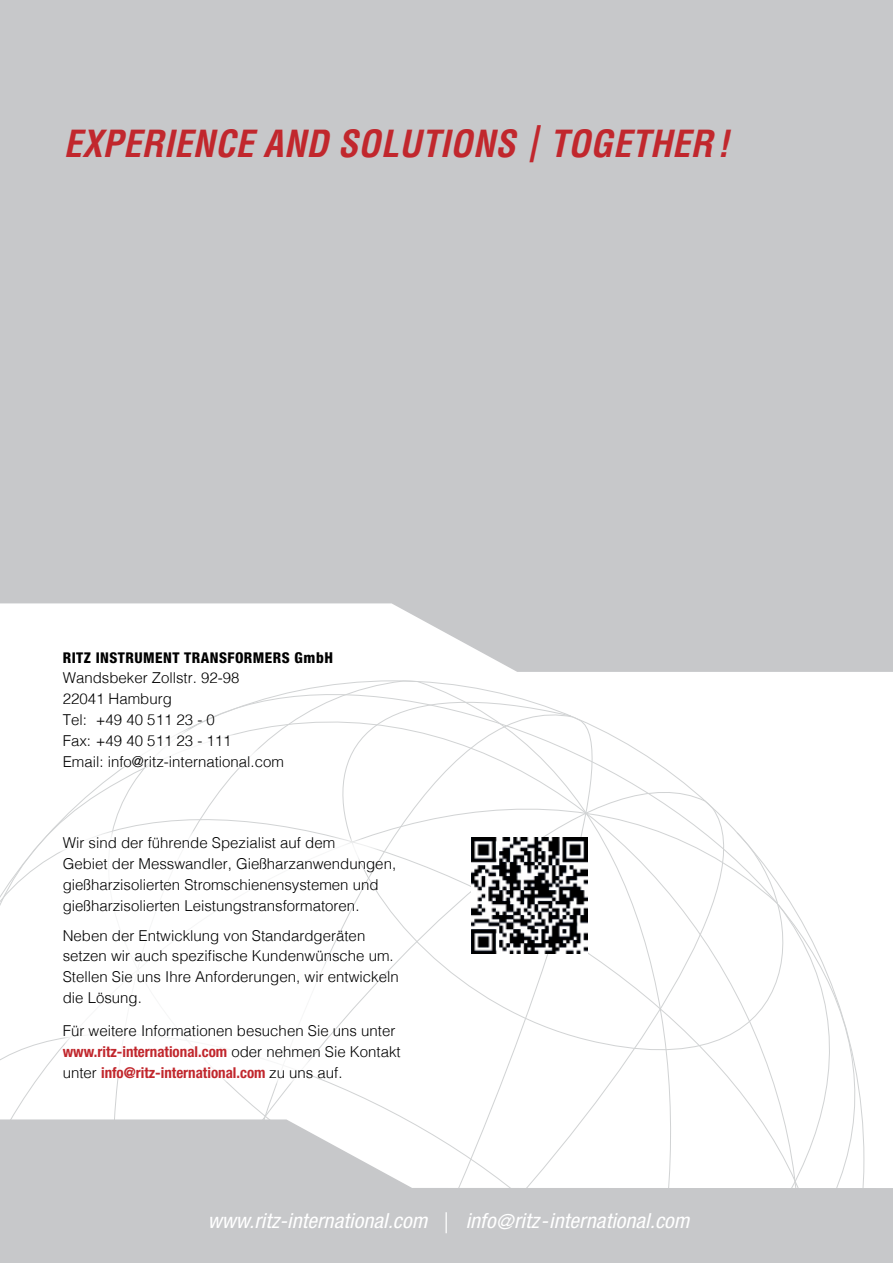
<style>
.page{position:relative;width:893px;height:1263px;background:#fff}
.page>*{position:absolute;margin:0;border:0;box-sizing:border-box;transform-origin:0 0}
.t1{font:italic 700 condensed 36.45px "Helvetica";letter-spacing:.01em;color:#c1272d}
.t2{font:italic condensed 20.85px "Helvetica Neue";letter-spacing:.005em;color:#fff;scale:1.04 1}
.t3{font:300 15px/20.9px "Helvetica";color:#000}
.t4{font:700 condensed 15px/20.9px "Helvetica Neue";color:#c1272d}
.t5{font:800 condensed 14.85px "Helvetica Neue";letter-spacing:.03em;color:#000}
.s1{font-size:37.2px}
.s2{font-size:15px}
.s3{font-family:"Helvetica";font-weight:300;font-stretch:normal;color:#000}
.s4{font-family:"Helvetica";font-style:normal;font-size:21px}
</style>
<div class="page">
<svg style="left:0;top:771px;width:863px;height:348px"></svg>
<svg style="left:0;top:1043px;width:808px;height:76px"></svg>
<svg style="left:4px;top:680px;width:665px;height:439px"></svg>
<svg style="left:0;top:1119px;width:893px;height:144px;fill:#c7c8ca"></svg>
<div style="left:0;top:0;width:893px;height:672px;background:#c7c8ca"></div>
<img style="left:471px;top:838px;width:117px;height:116px">
<svg style="left:58px;top:830px;width:341px;height:256px"></svg>
<svg style="left:61px;top:726px;width:233px;height:43px"></svg>
<h1 class="t1" style="left:64px;top:121px;width:667px">EXPERIENCE AND SOLUTIONS <span class="s1">|</span> TOGETHER!</h1>
<p class="t5" style="left:63px;top:648px;width:272px">RITZ INSTRUMENT TRANSFORMERS <span class="s2">GmbH</span></p>
<p class="t3" style="left:63px;top:669px;width:223px">Wandsbeker Zollstr. 92-98<br>22041 Hamburg<br>Tel: +49 40 511 23 - 0<br>Fax: +49 40 511 23 - 111<br>Email: info@ritz-international.com</p>
<p class="t3" style="left:63px;top:833px;width:335px">Wir sind der führende Spezialist auf dem<br>Gebiet der Messwandler, Gießharzanwendungen, gießharzisolierten Stromschienensystemen und gießharzisolierten Leistungstransformatoren.</p>
<p class="t3" style="left:63px;top:926px;width:337px">Neben der Entwicklung von Standardgeräten setzen wir auch spezifische Kundenwünsche um.<br>Stellen Sie uns Ihre Anforderungen, wir entwickeln die Lösung.</p>
<p class="t3" style="left:63px;top:1022px;width:334px">Für weitere Informationen besuchen Sie uns unter</p>
<p class="t4" style="left:63px;top:1041px;width:339px">www.ritz-international.com <span class="s3">oder nehmen Sie Kontakt unter</span> info@ritz-international.com <span class="s3">zu uns auf.</span></p>
<h2 class="t2" style="left:208px;top:1208px;width:465px">www.ritz-international.com <span class="s4">|</span> info@ritz-international.com</h2>
</div>
